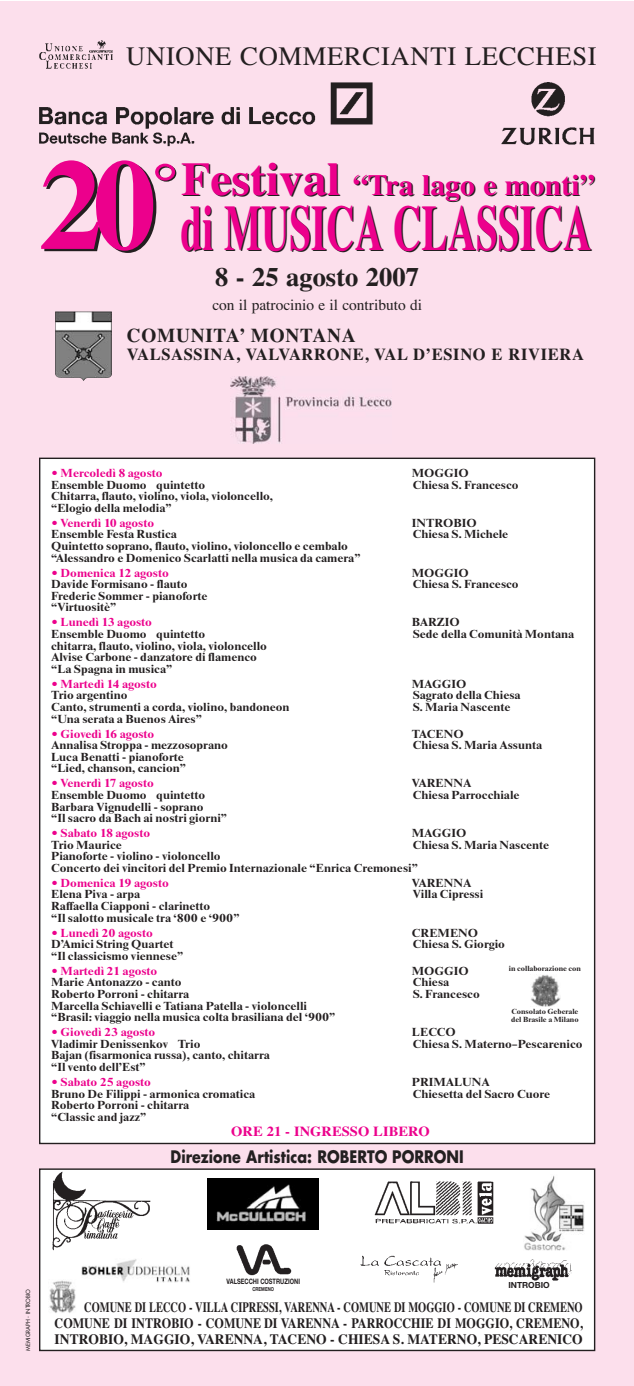
<style>
.page{position:relative;width:634px;height:1386px;background:#fff}
.page>*{position:absolute;margin:0;border:0;box-sizing:border-box;transform-origin:0 0}
.t1{font:700 64.58px "Times";color:#ec008c;scale:.61 1}
.t2{font:59.5px "Times";color:#ec008c;scale:1.18 1}
.t3{font:700 29.4px "Times";color:#ec008c}
.t4{font:26.6px "Times";letter-spacing:.025em;color:#231f20}
.t5{font:700 26.6px "Times";color:#231f20}
.t6{font:700 19.6px "Times";letter-spacing:.04em;color:#231f20}
.t7{font:700 16.8px "Times";letter-spacing:.04em;color:#231f20}
.t8{font:700 16.8px "Futura";color:#231f20;scale:.85 1}
.t9{font:15.4px "Times";color:#231f20}
.t10{font:700 14.35px/16.3px "Times";color:#231f20;text-align:justify;scale:.73 1}
.t11{font:700 13.83px "Times";color:#ec008c;scale:1.05 1}
.t12{font:700 11.03px/11.7px "Times Nr 1 SB";color:#231f20;scale:1.05 1}
.t13{font:700 11.03px "Times Nr 1 SB";color:#ec008c;scale:1.05 1}
.t14{font:700 8.4px "Helvetica Neue";color:#231f20}
.t15{font:700 7.52px "Helvetica Neue";color:#231f20;scale:.76 1}
.t16{font:700 7px/7.7px "Times Nr 1 SB";color:#231f20;scale:1.05 1}
.t17{font:5.6px "Futura";color:#231f20}
.t18{font:700 5.42px "Helvetica Neue";color:#231f20;scale:.76 1}
.s1{font-size:128.8px}
.s2{font-size:46.9px}
</style>
<div class="page">
<div style="left:0;top:1px;width:633px;height:1385px;background:#fcdfec"></div>
<div style="left:40px;top:458px;width:554px;height:685px;background:#fff"></div>
<div style="left:40px;top:1169px;width:554px;height:181px;background:#fff"></div>
<div style="left:39px;top:1168px;width:556px;height:183px;border:1px solid #231f20"></div>
<img style="left:39px;top:40px;width:74px;height:29px">
<img style="left:39px;top:83px;width:333px;height:64px">
<img style="left:207px;top:1179px;width:111px;height:51px">
<img style="left:236px;top:1244px;width:55px;height:31px">
<img style="left:52px;top:1171px;width:99px;height:80px">
<img style="left:81px;top:1259px;width:109px;height:24px">
<img style="left:374px;top:1181px;width:120px;height:43px">
<img style="left:49px;top:1280px;width:27px;height:33px">
<img style="left:360px;top:1255px;width:98px;height:28px">
<img style="left:494px;top:1259px;width:78px;height:22px">
<img style="left:501px;top:82px;width:93px;height:62px">
<img style="left:230px;top:377px;width:161px;height:66px">
<img style="left:524px;top:1175px;width:59px;height:75px">
<img style="left:55px;top:311px;width:57px;height:70px">
<img style="left:530px;top:975px;width:30px;height:31px">
<h3 class="t4" style="left:126px;top:31px;width:471px">UNIONE COMMERCIANTI LECCHESI</h3>
<h1 class="t1" style="left:39px;top:166px;width:906px"><span class="s1">20</span> di MUSICA CLASSICA</h1>
<h3 class="t3" style="left:181px;top:157px;width:414px"><span class="s2">Festival</span> “Tra lago e monti”</h3>
<h2 class="t2" style="left:152px;top:128px;width:25px">°</h2>
<h3 class="t5" style="left:215px;top:252px;width:205px">8 - 25 agosto 2007</h3>
<h3 class="t9" style="left:212px;top:290px;width:211px">con il patrocinio e il contributo di</h3>
<h3 class="t6" style="left:127px;top:316px;width:230px">COMUNITA’ MONTANA</h3>
<h3 class="t7" style="left:127px;top:338px;width:458px">VALSASSINA, VALVARRONE, VAL D’ESINO E RIVIERA</h3>
<p class="t13" style="left:51px;top:467px;width:107px">• Mercoledì 8 agosto</p>
<p class="t12" style="left:411px;top:468px;width:55px">MOGGIO</p>
<p class="t12" style="left:51px;top:480px;width:148px">Ensemble Duomo quintetto</p>
<p class="t12" style="left:412px;top:480px;width:102px">Chiesa S. Francesco</p>
<p class="t12" style="left:51px;top:491px;width:213px">Chitarra, flauto, violino, viola, violoncello, “Elogio della melodia”</p>
<p class="t13" style="left:51px;top:516px;width:99px">• Venerdì 10 agosto</p>
<p class="t12" style="left:411px;top:518px;width:63px">INTROBIO</p>
<p class="t12" style="left:51px;top:529px;width:121px">Ensemble Festa Rustica</p>
<p class="t12" style="left:412px;top:529px;width:92px">Chiesa S. Michele</p>
<p class="t12" style="left:51px;top:541px;width:296px">Quintetto soprano, flauto, violino, violoncello e cembalo “Alessandro e Domenico Scarlatti nella musica da camera”</p>
<p class="t13" style="left:51px;top:566px;width:113px">• Domenica 12 agosto</p>
<p class="t12" style="left:411px;top:567px;width:55px">MOGGIO</p>
<p class="t12" style="left:51px;top:579px;width:131px">Davide Formisano - flauto</p>
<p class="t12" style="left:412px;top:579px;width:102px">Chiesa S. Francesco</p>
<p class="t12" style="left:51px;top:591px;width:150px">Frederic Sommer - pianoforte “Virtuositè”</p>
<p class="t13" style="left:51px;top:616px;width:97px">• Lunedì 13 agosto</p>
<p class="t12" style="left:411px;top:617px;width:47px">BARZIO</p>
<p class="t12" style="left:51px;top:629px;width:148px">Ensemble Duomo quintetto</p>
<p class="t12" style="left:412px;top:629px;width:155px">Sede della Comunità Montana</p>
<p class="t12" style="left:51px;top:641px;width:207px">chitarra, flauto, violino, viola, violoncello<br>Alvise Carbone - danzatore di flamenco “La Spagna in musica”</p>
<p class="t13" style="left:51px;top:677px;width:102px">• Martedì 14 agosto</p>
<p class="t12" style="left:411px;top:679px;width:53px">MAGGIO</p>
<p class="t12" style="left:51px;top:690px;width:74px">Trio argentino</p>
<p class="t12" style="left:412px;top:690px;width:104px">Sagrato della Chiesa</p>
<p class="t12" style="left:51px;top:702px;width:228px">Canto, strumenti a corda, violino, bandoneon</p>
<p class="t12" style="left:412px;top:702px;width:94px">S. Maria Nascente</p>
<p class="t12" style="left:51px;top:714px;width:145px">“Una serata a Buenos Aires”</p>
<p class="t13" style="left:51px;top:727px;width:100px">• Giovedì 16 agosto</p>
<p class="t12" style="left:411px;top:728px;width:51px">TACENO</p>
<p class="t12" style="left:51px;top:740px;width:170px">Annalisa Stroppa - mezzosoprano</p>
<p class="t12" style="left:412px;top:740px;width:125px">Chiesa S. Maria Assunta</p>
<p class="t12" style="left:51px;top:752px;width:130px">Luca Benatti - pianoforte “Lied, chanson, cancion”</p>
<p class="t13" style="left:51px;top:777px;width:99px">• Venerdì 17 agosto</p>
<p class="t12" style="left:411px;top:778px;width:58px">VARENNA</p>
<p class="t12" style="left:51px;top:790px;width:148px">Ensemble Duomo quintetto</p>
<p class="t12" style="left:412px;top:790px;width:103px">Chiesa Parrocchiale</p>
<p class="t12" style="left:51px;top:802px;width:169px">Barbara Vignudelli - soprano<br>“Il sacro da Bach ai nostri giorni”</p>
<p class="t13" style="left:51px;top:827px;width:96px">• Sabato 18 agosto</p>
<p class="t12" style="left:411px;top:828px;width:53px">MAGGIO</p>
<p class="t12" style="left:51px;top:840px;width:69px">Trio Maurice</p>
<p class="t12" style="left:412px;top:840px;width:131px">Chiesa S. Maria Nascente</p>
<p class="t12" style="left:51px;top:851px;width:350px">Pianoforte - violino - violoncello<br>Concerto dei vincitori del Premio Internazionale “Enrica Cremonesi”</p>
<p class="t13" style="left:51px;top:876px;width:113px">• Domenica 19 agosto</p>
<p class="t12" style="left:411px;top:878px;width:58px">VARENNA</p>
<p class="t12" style="left:51px;top:889px;width:86px">Elena Piva - arpa</p>
<p class="t12" style="left:412px;top:889px;width:69px">Villa Cipressi</p>
<p class="t12" style="left:51px;top:901px;width:181px">Raffaella Ciapponi - clarinetto<br>“Il salotto musicale tra ‘800 e ‘900”</p>
<p class="t13" style="left:51px;top:926px;width:98px">• Lunedì 20 agosto</p>
<p class="t12" style="left:411px;top:928px;width:64px">CREMENO</p>
<p class="t12" style="left:51px;top:939px;width:118px">D’Amici String Quartet</p>
<p class="t12" style="left:412px;top:939px;width:89px">Chiesa S. Giorgio</p>
<p class="t12" style="left:51px;top:951px;width:127px">“Il classicismo viennese”</p>
<p class="t13" style="left:51px;top:964px;width:102px">• Martedì 21 agosto</p>
<p class="t12" style="left:411px;top:966px;width:55px">MOGGIO</p>
<p class="t12" style="left:51px;top:977px;width:126px">Marie Antonazzo - canto</p>
<p class="t12" style="left:412px;top:977px;width:36px">Chiesa</p>
<p class="t12" style="left:51px;top:989px;width:133px">Roberto Porroni - chitarra</p>
<p class="t12" style="left:412px;top:989px;width:65px">S. Francesco</p>
<p class="t12" style="left:51px;top:1001px;width:272px">Marcella Schiavelli e Tatiana Patella - violoncelli “Brasil: viaggio nella musica colta brasiliana del ‘900”</p>
<p class="t13" style="left:51px;top:1026px;width:101px">• Giovedì 23 agosto</p>
<p class="t12" style="left:411px;top:1027px;width:43px">LECCO</p>
<p class="t12" style="left:51px;top:1039px;width:143px">Vladimir Denissenkov Trio</p>
<p class="t12" style="left:412px;top:1039px;width:163px">Chiesa S. Materno–Pescarenico</p>
<p class="t12" style="left:51px;top:1050px;width:209px">Bajan (fisarmonica russa), canto, chitarra “Il vento dell’Est”</p>
<p class="t13" style="left:51px;top:1075px;width:96px">• Sabato 25 agosto</p>
<p class="t12" style="left:411px;top:1077px;width:76px">PRIMALUNA</p>
<p class="t12" style="left:51px;top:1089px;width:196px">Bruno De Filippi - armonica cromatica</p>
<p class="t12" style="left:412px;top:1089px;width:132px">Chiesetta del Sacro Cuore</p>
<p class="t12" style="left:51px;top:1100px;width:133px">Roberto Porroni - chitarra “Classic and jazz”</p>
<p class="t11" style="left:231px;top:1118px;width:190px">ORE 21 - INGRESSO LIBERO</p>
<p class="t16" style="left:508px;top:965px;width:70px">in collaborazione con</p>
<p class="t16" style="left:511px;top:1008px;width:66px">Consolato Geberale del Brasile a Milano</p>
<h3 class="t8" style="left:170px;top:1145px;width:346px">Direzione Artistica: ROBERTO PORRONI</h3>
<p class="t17" style="left:25px;top:1351px;width:63px;rotate:-90deg">MEMIGRAPH - INTROBIO</p>
<p class="t15" style="left:226px;top:1276px;width:98px">VALSECCHI COSTRUZIONI</p>
<p class="t18" style="left:252px;top:1285px;width:30px">CREMENO</p>
<p class="t14" style="left:508px;top:1280px;width:43px">INTROBIO</p>
<h3 class="t10" style="left:55px;top:1297px;width:724px;text-indent:30px">COMUNE DI LECCO - VILLA CIPRESSI, VARENNA - COMUNE DI MOGGIO - COMUNE DI CREMENO COMUNE DI INTROBIO - COMUNE DI VARENNA - PARROCCHIE DI MOGGIO, CREMENO, INTROBIO, MAGGIO, VARENNA, TACENO - CHIESA S. MATERNO, PESCARENICO</h3>
</div>
